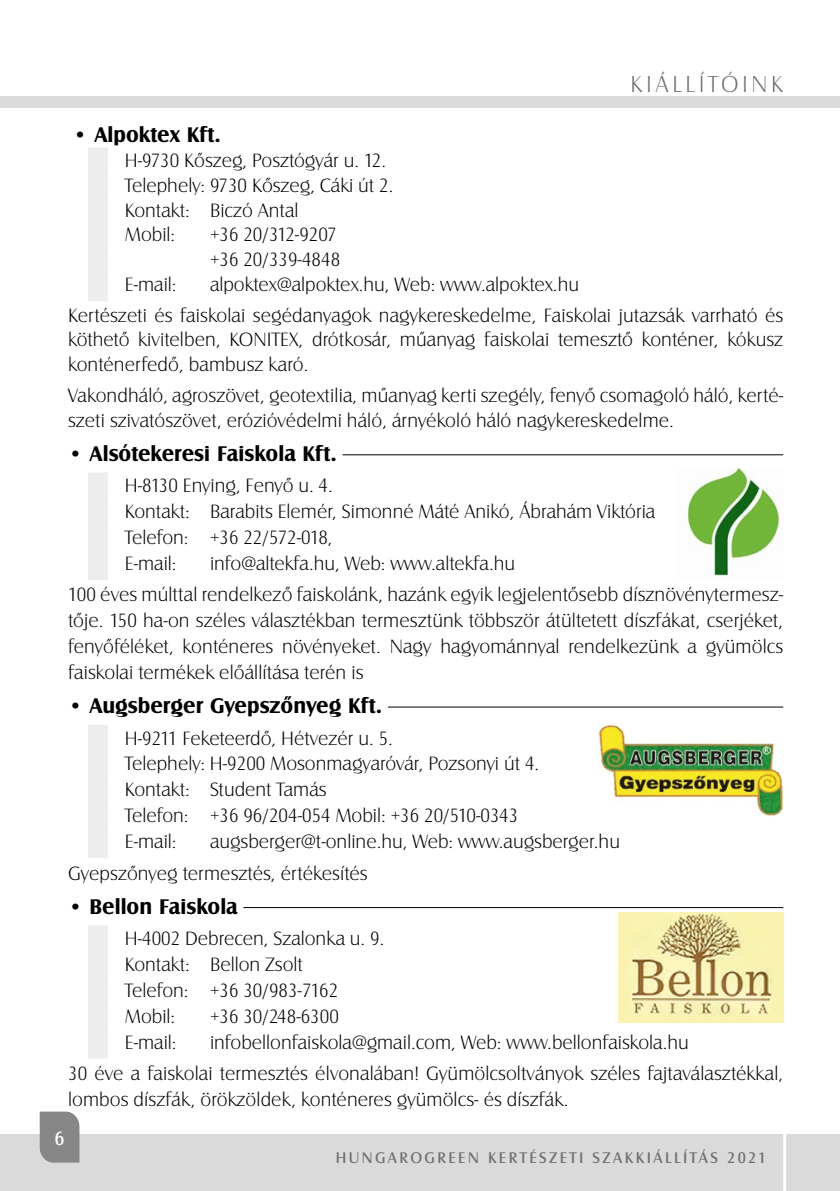
<style>
.page{position:relative;width:840px;height:1191px;background:#fff}
.page>*{position:absolute;margin:0;border:0;box-sizing:border-box;transform-origin:0 0}
.t1{font:24px "Castle Ligh";letter-spacing:.15em;color:#706f6f}
.t2{font:700 22px "Castle";color:#000}
.t3{font:20px/25.8px "Castle Ligh";color:#000}
.t4{font:20px "Castle";color:#fff}
.t5{font:16px "Castle";letter-spacing:.15em;color:#706f6f}
</style>
<div class="page">
<hr style="left:839px;top:1134px;width:1px;height:57px;background:#dadada">
<div style="left:0;top:1134px;width:839px;height:57px;background:#dadada"></div>
<div style="left:0;top:96px;width:839px;height:12px;background:#dadada"></div>
<svg style="left:839px;top:96px;width:1px;height:12px"></svg>
<hr style="left:782px;top:1133px;width:3px;height:58px;background:#fff">
<div style="left:40px;top:1111px;width:39px;height:51px;background:#878787"></div>
<div style="left:88px;top:147px;width:20px;height:30px;background:#ededed"></div>
<div style="left:88px;top:172px;width:20px;height:30px;background:#ededed"></div>
<div style="left:88px;top:197px;width:20px;height:30px;background:#ededed"></div>
<div style="left:88px;top:221px;width:20px;height:30px;background:#ededed"></div>
<div style="left:88px;top:246px;width:20px;height:30px;background:#ededed"></div>
<div style="left:88px;top:271px;width:20px;height:30px;background:#ededed"></div>
<hr style="left:68px;top:454px;width:714px;height:1px;background:#000">
<div style="left:68px;top:449px;width:274px;height:10px;background:#fff"></div>
<div style="left:88px;top:472px;width:20px;height:30px;background:#ededed"></div>
<div style="left:88px;top:498px;width:20px;height:30px;background:#ededed"></div>
<div style="left:88px;top:524px;width:20px;height:30px;background:#ededed"></div>
<div style="left:88px;top:550px;width:20px;height:30px;background:#ededed"></div>
<hr style="left:68px;top:706px;width:714px;height:1px;background:#000">
<div style="left:68px;top:701px;width:320px;height:10px;background:#fff"></div>
<div style="left:88px;top:724px;width:20px;height:30px;background:#ededed"></div>
<div style="left:88px;top:750px;width:20px;height:30px;background:#ededed"></div>
<div style="left:88px;top:776px;width:20px;height:30px;background:#ededed"></div>
<div style="left:88px;top:802px;width:20px;height:30px;background:#ededed"></div>
<div style="left:88px;top:828px;width:20px;height:30px;background:#ededed"></div>
<hr style="left:68px;top:907px;width:714px;height:1px;background:#000">
<div style="left:68px;top:902px;width:175px;height:10px;background:#fff"></div>
<div style="left:88px;top:925px;width:20px;height:30px;background:#ededed"></div>
<div style="left:88px;top:951px;width:20px;height:30px;background:#ededed"></div>
<div style="left:88px;top:977px;width:20px;height:30px;background:#ededed"></div>
<div style="left:88px;top:1002px;width:20px;height:30px;background:#ededed"></div>
<div style="left:88px;top:1028px;width:20px;height:30px;background:#ededed"></div>
<img style="left:687px;top:469px;width:93px;height:107px">
<img style="left:598px;top:723px;width:184px;height:93px">
<img style="left:618px;top:912px;width:164px;height:110px">
<p class="t2" style="left:73px;top:122px;width:149px">• Alpoktex Kft.</p>
<p class="t3" style="left:125px;top:148px;width:270px;line-height:24.8px">H-9730 Kôszeg, Posztógyár u. 12.<br>Telephely: 9730 Kôszeg, Cáki út 2.<br>Kontakt: Biczó Antal<br>Mobil:</p>
<p class="t3" style="left:210px;top:222px;width:132px;line-height:24.8px">+36 20/312-9207 +36 20/339-4848</p>
<p class="t1" style="left:630px;top:71px;width:154px">KIÁLLÍTÓINK</p>
<p class="t3" style="left:68px;top:269px;width:716px;line-height:30.6px;text-indent:142px">alpoktex@alpoktex.hu, Web: www.alpoktex.hu<br>Kertészeti és faiskolai segédanyagok nagykereskedelme, Faiskolai jutazsák varrható és</p>
<p class="t3" style="left:68px;top:327px;width:716px;line-height:24.8px">köthetô kivitelben, KONITEX, drótkosár, mûanyag faiskolai temesztô konténer, kókusz konténerfedô, bambusz karó.</p>
<p class="t3" style="left:68px;top:383px;width:716px;line-height:24.8px">Vakondháló, agroszövet, geotextilia, mûanyag kerti szegély, fenyô csomagoló háló, kerté&shy;szeti szivatószövet, erózióvédelmi háló, árnyékoló háló nagykereskedelme.</p>
<p class="t2" style="left:68px;top:441px;width:270px">• Alsótekeresi Faiskola Kft.</p>
<p class="t3" style="left:125px;top:473px;width:531px">H-8130 Enying, Fenyô u. 4.<br>Kontakt: Barabits Elemér, Simonné Máté Anikó, Ábrahám Viktória<br>Telefon: +36 22/572-018,<br>E-mail:</p>
<p class="t3" style="left:125px;top:271px;width:53px">E-mail:</p>
<p class="t3" style="left:68px;top:547px;width:716px;line-height:31.6px;text-indent:142px">info@altekfa.hu, Web: www.altekfa.hu<br>100 éves múlttal rendelkezô faiskolánk, hazánk egyik legjelentôsebb dísznövénytermesz-</p>
<p class="t3" style="left:68px;top:607px;width:716px;text-align:justify">tôje. 150 ha-on széles választékban termesztünk többször átültetett díszfákat, cserjéket, fenyôféléket, konténeres növényeket. Nagy hagyománnyal rendelkezünk a gyümölcs faiskolai termékek elôállítása terén is</p>
<p class="t2" style="left:68px;top:693px;width:315px">• Augsberger Gyepszônyeg Kft.</p>
<p class="t3" style="left:125px;top:725px;width:416px">H-9211 Feketeerdô, Hétvezér u. 5.<br>Telephely: H-9200 Mosonmagyaróvár, Pozsonyi út 4.<br>Kontakt: Student Tamás<br>Telefon: +36 96/204-054 Mobil: +36 20/510-0343<br>E-mail:</p>
<p class="t3" style="left:68px;top:825px;width:553px;line-height:31.6px;text-indent:142px">augsberger@t-online.hu, Web: www.augsberger.hu<br>Gyepszônyeg termesztés, értékesítés</p>
<p class="t2" style="left:68px;top:893px;width:171px">• Bellon Faiskola</p>
<p class="t3" style="left:125px;top:925px;width:261px">H-4002 Debrecen, Szalonka u. 9.<br>Kontakt: Bellon Zsolt<br>Telefon: +36 30/983-7162<br>Mobil:</p>
<p class="t3" style="left:210px;top:1003px;width:130px">+36 30/248-6300</p>
<p class="t3" style="left:68px;top:1026px;width:716px;line-height:31.6px;text-indent:142px">infobellonfaiskola@gmail.com, Web: www.bellonfaiskola.hu<br>30 éve a faiskolai termesztés élvonalában! Gyümölcsoltványok széles fajtaválasztékkal,</p>
<p class="t3" style="left:68px;top:1086px;width:502px">lombos díszfák, örökzöldek, konténeres gyümölcs- és díszfák.</p>
<p class="t3" style="left:125px;top:1029px;width:53px">E-mail:</p>
<p class="t4" style="left:54px;top:1127px;width:12px">6</p>
<p class="t5" style="left:335px;top:1148px;width:431px">HUNGAROGREEN KERTÉSZETI SZAKKIÁLLÍTÁS 2021</p>
</div>
